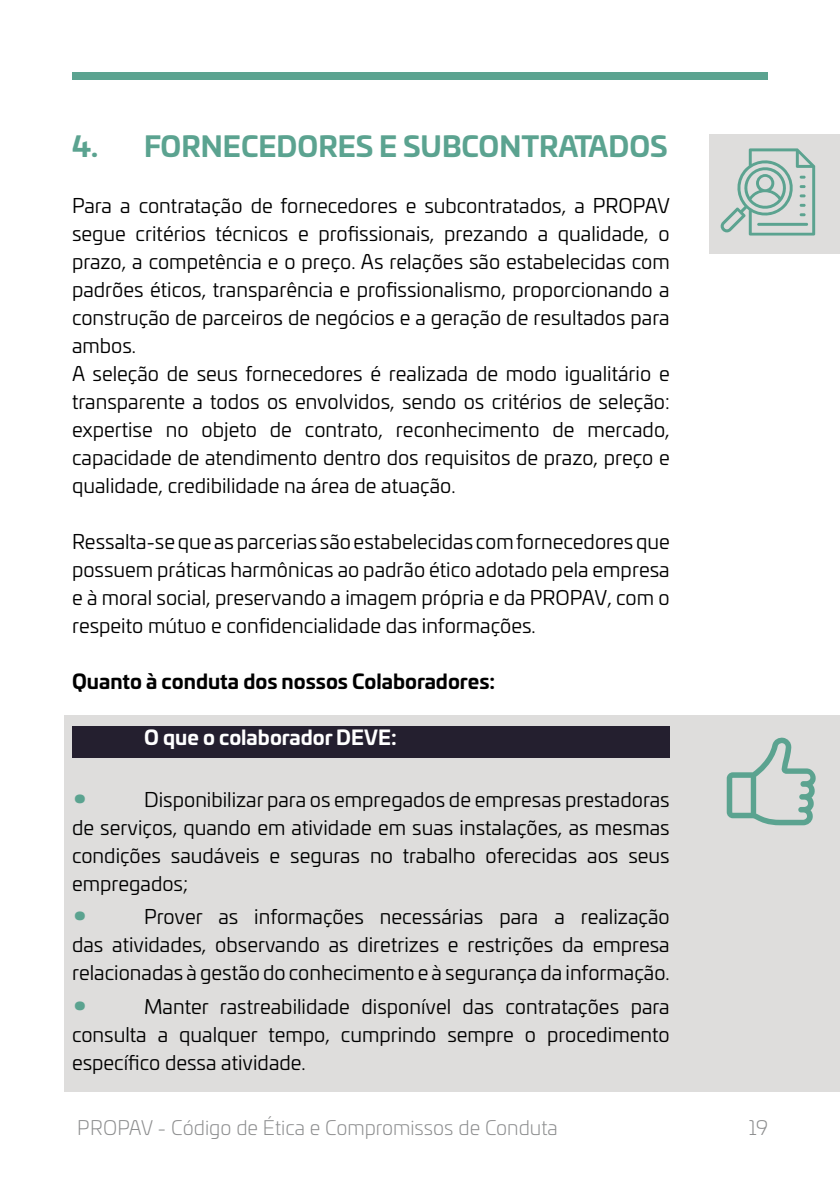
<style>
.page{position:relative;width:840px;height:1191px;background:#fff}
.page>*{position:absolute;margin:0;border:0;box-sizing:border-box;transform-origin:0 0}
.t1{font:700 28px "Univia Pro";color:#5ba390}
.t2{font:20px/28px "Univia Pro";color:#000;text-align:justify}
.t3{font:300 20px "Univia Pro";color:#8c8d8e}
.t4{font:700 20px "Univia Pro";color:#000}
.t5{font:700 20px "Univia Pro";color:#fff}
.s1{font-weight:700;font-size:28px;color:#5ba390}
</style>
<div class="page">
<div style="left:72px;top:72px;width:695px;height:7px;background:#5ba390"></div>
<div style="left:64px;top:715px;width:775px;height:376px;background:#dedddc"></div>
<div style="left:72px;top:726px;width:597px;height:31px;background:#241f2f"></div>
<div style="left:708px;top:134px;width:131px;height:119px;background:#dedddc"></div>
<svg style="left:720px;top:148px;width:94px;height:87px"></svg>
<svg style="left:726px;top:737px;width:89px;height:88px"></svg>
<h1 class="t1" style="left:72px;top:124px;width:596px">4. FORNECEDORES E SUBCONTRATADOS</h1>
<p class="t2" style="left:72px;top:191px;width:599px;text-align:left">Para a contratação de fornecedores e subcontratados, a PROPAV segue critérios técnicos e profissionais, prezando a qualidade, o prazo, a competência e o preço. As relações são estabelecidas com padrões éticos, transparência e profissionalismo, proporcionando a construção de parceiros de negócios e a geração de resultados para ambos.<br>A seleção de seus fornecedores é realizada de modo igualitário e transparente a todos os envolvidos, sendo os critérios de seleção: expertise no objeto de contrato, reconhecimento de mercado, capacidade de atendimento dentro dos requisitos de prazo, preço e qualidade, credibilidade na área de atuação.</p>
<p class="t2" style="left:72px;top:527px;width:599px">Ressalta-se que as parcerias são estabelecidas com fornecedores que possuem práticas harmônicas ao padrão ético adotado pela empresa e à moral social, preservando a imagem própria e da PROPAV, com o respeito mútuo e confidencialidade das informações.</p>
<p class="t4" style="left:72px;top:665px;width:424px">Quanto à conduta dos nossos Colaboradores:</p>
<p class="t5" style="left:144px;top:721px;width:254px">O que o colaborador DEVE:</p>
<p class="t2" style="left:72px;top:784px;width:599px"><span class="s1">•</span> Disponibilizar para os empregados de empresas prestadoras de serviços, quando em atividade em suas instalações, as mesmas condições saudáveis e seguras no trabalho oferecidas aos seus empregados;</p>
<p class="t2" style="left:72px;top:902px;width:599px"><span class="s1">•</span> Prover as informações necessárias para a realização das atividades, observando as diretrizes e restrições da empresa relacionadas à gestão do conhecimento e à segurança da informação.</p>
<p class="t2" style="left:72px;top:991px;width:598px"><span class="s1">•</span> Manter rastreabilidade disponível das contratações para consulta a qualquer tempo, cumprindo sempre o procedimento específico dessa atividade.</p>
<p class="t3" style="left:77px;top:1113px;width:482px">PROPAV - Código de Ética e Compromissos de Conduta</p>
<p class="t3" style="left:748px;top:1113px;width:20px">19</p>
</div>
